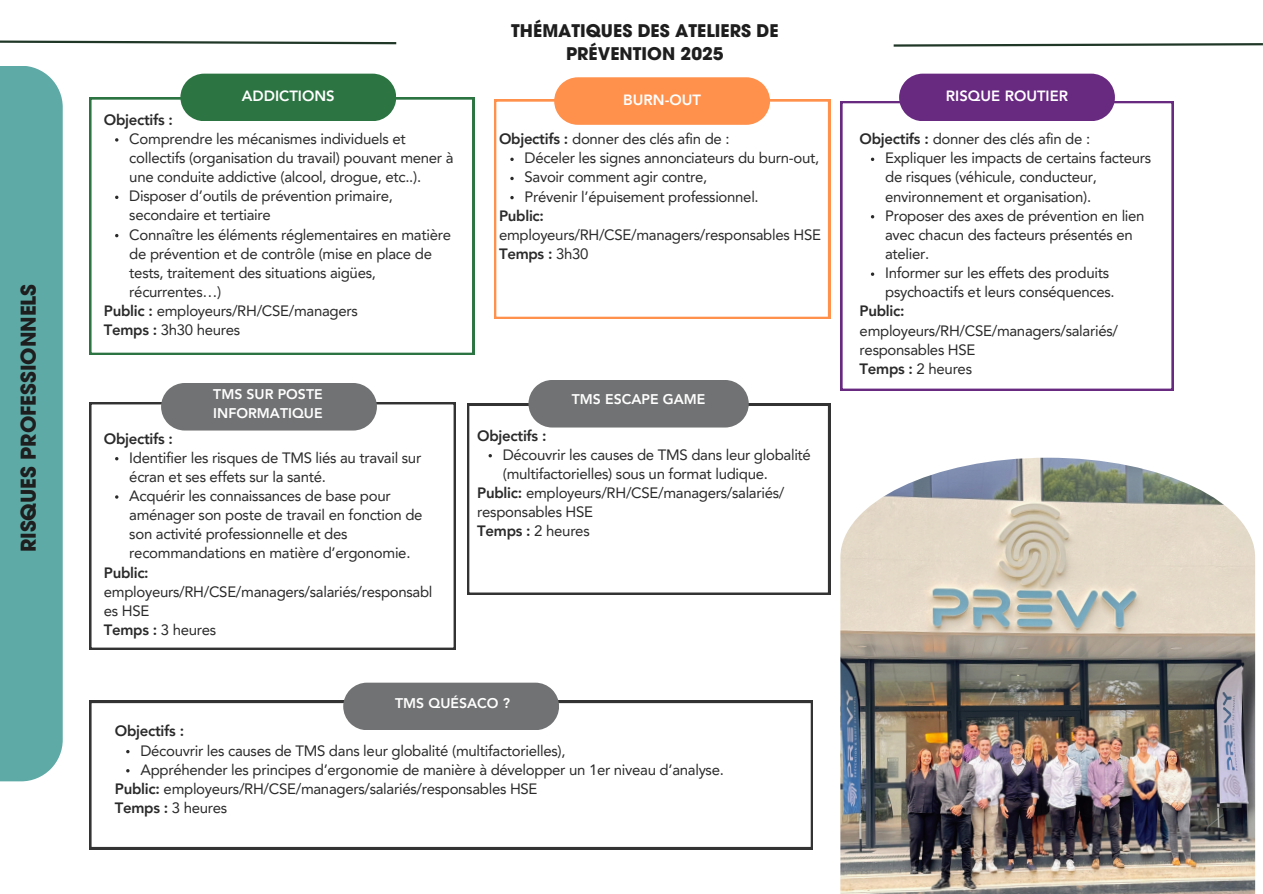
<style>
.page{position:relative;width:1263px;height:894px;background:#fff}
.page>*{position:absolute;margin:0;border:0;box-sizing:border-box;transform-origin:0 0}
.t1{font:700 20.4px "ITC Avant Garde Pro";color:#1e1e1e}
.t2{font:700 17.4px/23.7px "ITC Avant Garde Pro";color:#1e1e1e;text-align:center}
.t3{font:15px/19.2px "Avenir LT Pro";letter-spacing:-.02em;color:#2a2a2a}
.t4{font:800 15px "Avenir LT Pro";letter-spacing:-.02em;color:#2a2a2a}
.t5{font:800 14.85px "Avenir LT Pro";color:#fff}
.t6{font:800 14.1px/19.2px "Avenir LT Pro";color:#fff}
.s1{font-weight:800}
.s2{font-weight:400}
</style>
<div class="page">
<svg style="left:893px;top:43px;width:370px;height:4px"></svg>
<svg style="left:0;top:40px;width:397px;height:5px"></svg>
<div style="left:0;top:66px;width:63px;height:715px;background:#5eaaa7"></div>
<svg style="left:89px;top:97px;width:385px;height:258px"></svg>
<div style="left:180px;top:74px;width:216px;height:47px;background:#2c7442"></div>
<svg style="left:840px;top:101px;width:333px;height:289px"></svg>
<svg style="left:494px;top:99px;width:336px;height:220px"></svg>
<svg style="left:89px;top:700px;width:724px;height:148px"></svg>
<svg style="left:343px;top:682px;width:216px;height:48px;background:#797a7b"></svg>
<svg style="left:126px;top:749px;width:4px;height:4px"></svg>
<svg style="left:126px;top:768px;width:4px;height:4px"></svg>
<svg style="left:89px;top:402px;width:367px;height:247px"></svg>
<div style="left:161px;top:383px;width:216px;height:47px;background:#717273"></div>
<svg style="left:467px;top:403px;width:363px;height:191px"></svg>
<div style="left:528px;top:380px;width:221px;height:47px;background:#717273"></div>
<svg style="left:554px;top:77px;width:216px;height:48px;background:#ff9757"></svg>
<div style="left:899px;top:74px;width:216px;height:47px;background:#682981"></div>
<img style="left:840px;top:457px;width:415px;height:436px">
<svg style="left:115px;top:195px;width:3px;height:4px"></svg>
<svg style="left:510px;top:158px;width:4px;height:3px"></svg>
<svg style="left:510px;top:177px;width:4px;height:3px"></svg>
<svg style="left:510px;top:196px;width:4px;height:3px"></svg>
<svg style="left:871px;top:272px;width:3px;height:4px"></svg>
<h3 class="t1" style="left:21px;top:552px;width:270px;rotate:-90deg">RISQUES PROFESSIONNELS</h3>
<h2 class="t5" style="left:242px;top:90px;width:94px">ADDICTIONS</h2>
<h4 class="t4" style="left:104px;top:113px;width:71px">Objectifs :</h4>
<p class="t3" style="left:129px;top:130px;width:326px">Comprendre les mécanismes individuels et collectifs (organisation du travail) pouvant mener à une conduite addictive (alcool, drogue, etc..).</p>
<p class="t3" style="left:129px;top:188px;width:265px">Disposer d’outils de prévention primaire, secondaire et tertiaire</p>
<p class="t3" style="left:129px;top:226px;width:323px">Connaître les éléments réglementaires en matière de prévention et de contrôle (mise en place de tests, traitement des situations aigües, récurrentes…)</p>
<p class="t3" style="left:104px;top:302px;width:255px"><span class="s1">Public :</span> employeurs/RH/CSE/managers</p>
<h3 class="t3" style="left:104px;top:322px;width:138px"><span class="s1">Temps :</span> 3h30 heures</h3>
<p class="t6" style="left:213px;top:385px;width:111px">TMS SUR POSTE<br>INFORMATIQUE</p>
<p class="t4" style="left:104px;top:432px;width:71px">Objectifs :</p>
<p class="t3" style="left:129px;top:449px;width:293px">Identifier les risques de TMS liés au travail sur écran et ses effets sur la santé.</p>
<h3 class="t3" style="left:129px;top:487px;width:295px">Acquérir les connaissances de base pour aménager son poste de travail en fonction de son activité professionnelle et des recommandations en matière d’ergonomie.</h3>
<p class="t3" style="left:104px;top:564px;width:330px"><span class="s1">Public: </span>employeurs/RH/CSE/managers/salariés/responsabl es HSE</p>
<p class="t3" style="left:104px;top:621px;width:114px"><span class="s1">Temps :</span> 3 heures</p>
<p class="t2" style="left:511px;top:20px;width:269px">THÉMATIQUES DES ATELIERS DE<br>PRÉVENTION 2025</p>
<p class="t5" style="left:623px;top:94px;width:79px">BURN-OUT</p>
<p class="t5" style="left:946px;top:90px;width:124px">RISQUE ROUTIER</p>
<h4 class="t3" style="left:499px;top:131px;width:232px"><span class="s1">Objectifs :</span> donner des clés afin de :</h4>
<p class="t3" style="left:525px;top:150px;width:296px">Déceler les signes annonciateurs du burn-out,</p>
<p class="t3" style="left:525px;top:169px;width:184px">Savoir comment agir contre,</p>
<p class="t3" style="left:525px;top:188px;width:236px">Prévenir l’épuisement professionnel.</p>
<p class="t3" style="left:499px;top:207px;width:323px"><span class="s1">Public: </span>employeurs/RH/CSE/managers/responsables HSE</p>
<p class="t4" style="left:499px;top:247px;width:91px">Temps : <span class="s2">3h30</span></p>
<p class="t6" style="left:572px;top:391px;width:135px">TMS ESCAPE GAME</p>
<p class="t4" style="left:477px;top:429px;width:71px">Objectifs :</p>
<p class="t3" style="left:503px;top:446px;width:310px">Découvrir les causes de TMS dans leur globalité (multifactorielles) sous un format ludique.</p>
<p class="t3" style="left:477px;top:484px;width:309px"><span class="s1">Public:</span> employeurs/RH/CSE/managers/salariés/</p>
<h3 class="t3" style="left:477px;top:503px;width:117px">responsables HSE</h3>
<h4 class="t3" style="left:477px;top:522px;width:114px"><span class="s1">Temps :</span> 2 heures</h4>
<h3 class="t3" style="left:860px;top:131px;width:232px"><span class="s1">Objectifs :</span> donner des clés afin de :</h3>
<p class="t3" style="left:885px;top:150px;width:268px">Expliquer les impacts de certains facteurs de risques (véhicule, conducteur, environnement et organisation).</p>
<p class="t3" style="left:885px;top:207px;width:261px">Proposer des axes de prévention en lien avec chacun des facteurs présentés en atelier.</p>
<p class="t3" style="left:885px;top:264px;width:231px">Informer sur les effets des produits psychoactifs et leurs conséquences.</p>
<p class="t3" style="left:860px;top:303px;width:260px"><span class="s1">Public: </span>employeurs/RH/CSE/managers/salariés/</p>
<p class="t3" style="left:860px;top:341px;width:117px">responsables HSE</p>
<p class="t3" style="left:860px;top:360px;width:114px"><span class="s1">Temps :</span> 2 heures</p>
<p class="t6" style="left:395px;top:694px;width:116px">TMS QUÉSACO ?</p>
<h1 class="t4" style="left:115px;top:724px;width:71px">Objectifs :</h1>
<h3 class="t3" style="left:140px;top:742px;width:427px">Découvrir les causes de TMS dans leur globalité (multifactorielles),</h3>
<h4 class="t3" style="left:140px;top:761px;width:585px">Appréhender les principes d’ergonomie de manière à développer un 1er niveau d’analyse.</h4>
<p class="t3" style="left:115px;top:780px;width:424px"><span class="s1">Public:</span> employeurs/RH/CSE/managers/salariés/responsables HSE</p>
<p class="t3" style="left:115px;top:799px;width:114px"><span class="s1">Temps :</span> 3 heures</p>
</div>
